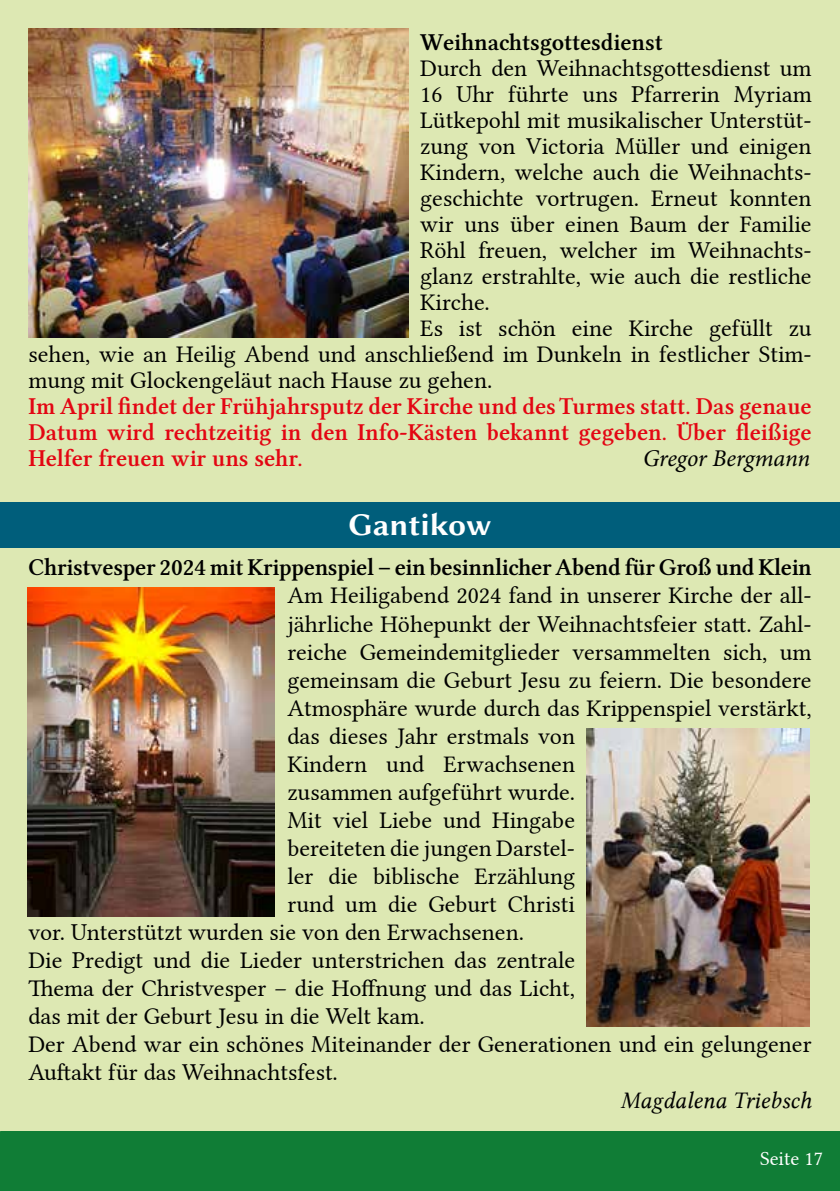
<style>
.page{position:relative;width:840px;height:1191px;background:#fff}
.page>*{position:absolute;margin:0;border:0;box-sizing:border-box;transform-origin:0 0}
.t1{font:32px "Linux Biolinum GB";color:#fff}
.t2{font:24px "Lin Libertine";color:#000}
.t3{font:24px/26px "Lin Libertine Z";color:#e30613;text-align:justify}
.t4{font:24px "Lin Libertine Z";letter-spacing:-.01em;color:#000}
.t5{font:24px "Lin Libertine I";color:#000}
.t6{font:italic 24px "Minion Pro";letter-spacing:-.01em;color:#000}
.t7{font:20px "Lin Libertine";color:#fff}
</style>
<div class="page">
<div style="left:0;top:1131px;width:839px;height:60px;background:#107d36"></div>
<div style="left:0;top:0;width:839px;height:1130px;background:#dde8b3"></div>
<div style="left:0;top:502px;width:839px;height:46px;background:#005e7b"></div>
<img style="left:28px;top:28px;width:380px;height:309px">
<img style="left:28px;top:587px;width:246px;height:329px">
<img style="left:586px;top:729px;width:223px;height:297px">
<p class="t4" style="left:420px;top:28px;width:244px">Weihnachtsgottesdienst</p>
<p class="t2" style="left:420px;top:49px;width:392px">Durch den Weihnachtsgottesdienst um</p>
<p class="t2" style="left:420px;top:75px;width:392px">16 Uhr führte uns Pfarrerin Myriam</p>
<p class="t2" style="left:420px;top:101px;width:392px">Lütkepohl mit musikalischer Unterstüt-</p>
<p class="t2" style="left:420px;top:127px;width:392px">zung von Victoria Müller und einigen</p>
<p class="t2" style="left:420px;top:153px;width:392px">Kindern, welche auch die Weihnachts-</p>
<p class="t2" style="left:420px;top:179px;width:392px">geschichte vortrugen. Erneut konnten</p>
<p class="t2" style="left:420px;top:205px;width:392px">wir uns über einen Baum der Familie</p>
<p class="t2" style="left:420px;top:231px;width:392px">Röhl freuen, welcher im Weihnachts-</p>
<p class="t2" style="left:420px;top:257px;width:392px">glanz erstrahlte, wie auch die restliche</p>
<p class="t2" style="left:420px;top:283px;width:71px">Kirche.</p>
<p class="t2" style="left:420px;top:309px;width:392px">Es ist schön eine Kirche gefüllt zu</p>
<p class="t2" style="left:28px;top:335px;width:784px">sehen, wie an Heilig Abend und anschließend im Dunkeln in festlicher Stim-</p>
<p class="t2" style="left:28px;top:361px;width:465px">mung mit Glockengeläut nach Hause zu gehen.</p>
<p class="t3" style="left:28px;top:394px;width:784px">Im April findet der Frühjahrsputz der Kirche und des Turmes statt. Das genaue Datum wird rechtzeitig in den Info-Kästen bekannt gegeben. Über fleißige Helfer freuen wir uns sehr.</p>
<p class="t6" style="left:642px;top:442px;width:168px">Gregor Bergmann</p>
<h1 class="t1" style="left:348px;top:502px;width:144px">Gantikow</h1>
<p class="t4" style="left:28px;top:554px;width:784px">Christvesper 2024 mit Krippenspiel – ein besinnlicher Abend für Groß und Klein</p>
<p class="t2" style="left:287px;top:576px;width:525px">Am Heiligabend 2024 fand in unserer Kirche der all-</p>
<p class="t2" style="left:287px;top:604px;width:525px">jährliche Höhepunkt der Weihnachtsfeier statt. Zahl-</p>
<p class="t2" style="left:287px;top:632px;width:525px">reiche Gemeindemitglieder versammelten sich, um</p>
<p class="t2" style="left:287px;top:660px;width:525px">gemeinsam die Geburt Jesu zu feiern. Die besondere</p>
<p class="t2" style="left:287px;top:688px;width:525px">Atmosphäre wurde durch das Krippenspiel verstärkt,</p>
<p class="t2" style="left:287px;top:716px;width:289px">das dieses Jahr erstmals von</p>
<p class="t2" style="left:287px;top:744px;width:289px">Kindern und Erwachsenen</p>
<p class="t2" style="left:287px;top:772px;width:289px">zusammen aufgeführt wurde.</p>
<p class="t2" style="left:287px;top:800px;width:289px">Mit viel Liebe und Hingabe</p>
<p class="t2" style="left:287px;top:828px;width:289px">bereiteten die jungen Darstel-</p>
<p class="t2" style="left:287px;top:856px;width:289px">ler die biblische Erzählung</p>
<p class="t2" style="left:287px;top:884px;width:289px">rund um die Geburt Christi</p>
<p class="t2" style="left:28px;top:912px;width:497px">vor. Unterstützt wurden sie von den Erwachsenen.</p>
<p class="t2" style="left:28px;top:940px;width:548px">Die Predigt und die Lieder unterstrichen das zentrale</p>
<p class="t2" style="left:28px;top:968px;width:548px">Thema der Christvesper – die Hoffnung und das Licht,</p>
<p class="t2" style="left:28px;top:996px;width:397px">das mit der Geburt Jesu in die Welt kam.</p>
<p class="t2" style="left:28px;top:1024px;width:784px">Der Abend war ein schönes Miteinander der Generationen und ein gelungener</p>
<p class="t2" style="left:28px;top:1052px;width:311px">Auftakt für das Weihnachtsfest.</p>
<p class="t5" style="left:620px;top:1086px;width:192px">Magdalena Triebsch</p>
<p class="t7" style="left:759px;top:1142px;width:64px">Seite 17</p>
</div>
